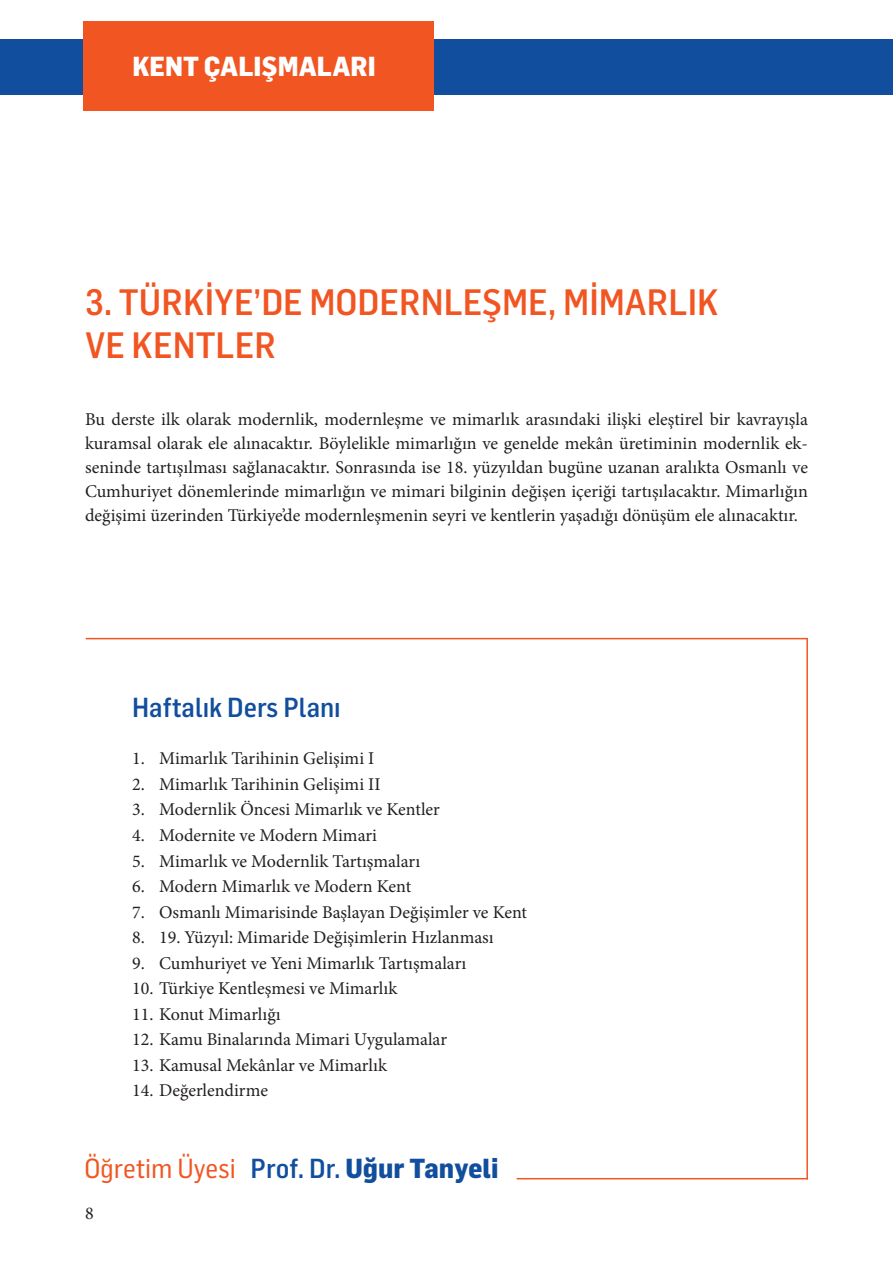
<style>
.page{position:relative;width:893px;height:1263px;background:#fff}
.page>*{position:absolute;margin:0;border:0;box-sizing:border-box;transform-origin:0 0}
.t1{font:500 36px/43.2px "Flama Semicondensed";color:#f15522}
.t2{font:27px "Flama Semicondensed Basic";color:#f15522}
.t3{font:500 27px "Flama Semicondensed";color:#114e9d}
.t4{font:800 27px "Flama Semicondensed";color:#fff}
.t5{font:18px/24px "Minion Pro";color:#231f20;text-align:justify}
.s1{font-family:"Flama Semicondensed";font-weight:500;color:#114e9d}
.s2{font-family:"Flama Semicondensed";font-weight:800;color:#114e9d}
</style>
<div class="page">
<div style="left:0;top:39px;width:893px;height:56px;background:#114e9d"></div>
<div style="left:83px;top:21px;width:351px;height:90px;background:#f15522"></div>
<hr style="left:806px;top:639px;width:2px;height:540px;background:#f15522">
<hr style="left:86px;top:638px;width:722px;height:1px;background:#f15522">
<hr style="left:517px;top:1178px;width:291px;height:1px;background:#f15522">
<h2 class="t4" style="left:132px;top:48px;width:245px">KENT ÇALIŞMALARI</h2>
<h1 class="t1" style="left:85px;top:279px;width:635px">3. TÜRKİYE’DE MODERNLEŞME, MİMARLIK<br>VE KENTLER</h1>
<p class="t5" style="left:85px;top:408px;width:724px">Bu derste ilk olarak modernlik, modernleşme ve mimarlık arasındaki ilişki eleştirel bir kavrayışla kuramsal olarak ele alınacaktır. Böylelikle mimarlığın ve genelde mekân üretiminin modernlik ek&shy;seninde tartışılması sağlanacaktır. Sonrasında ise 18. yüzyıldan bugüne uzanan aralıkta Osmanlı ve Cumhuriyet dönemlerinde mimarlığın ve mimari bilginin değişen içeriği tartışılacaktır. Mimarlığın değişimi üzerinden Türkiye’de modernleşmenin seyri ve kentlerin yaşadığı dönüşüm ele alınacaktır.</p>
<h2 class="t3" style="left:132px;top:690px;width:210px">Haftalık Ders Planı</h2>
<p class="t5" style="left:132px;top:747px;width:244px">1. Mimarlık Tarihinin Gelişimi I</p>
<p class="t5" style="left:132px;top:772px;width:250px">2. Mimarlık Tarihinin Gelişimi II</p>
<p class="t5" style="left:132px;top:798px;width:309px">3. Modernlik Öncesi Mimarlık ve Kentler</p>
<p class="t5" style="left:132px;top:823px;width:246px">4. Modernite ve Modern Mimari</p>
<p class="t5" style="left:132px;top:849px;width:290px">5. Mimarlık ve Modernlik Tartışmaları</p>
<p class="t5" style="left:132px;top:874px;width:281px">6. Modern Mimarlık ve Modern Kent</p>
<p class="t5" style="left:132px;top:900px;width:396px">7. Osmanlı Mimarisinde Başlayan Değişimler ve Kent</p>
<p class="t5" style="left:132px;top:925px;width:363px">8. 19. Yüzyıl: Mimaride Değişimlerin Hızlanması</p>
<p class="t5" style="left:132px;top:951px;width:336px">9. Cumhuriyet ve Yeni Mimarlık Tartışmaları</p>
<p class="t5" style="left:132px;top:976px;width:267px">10. Türkiye Kentleşmesi ve Mimarlık</p>
<p class="t5" style="left:132px;top:1002px;width:150px">11. Konut Mimarlığı</p>
<p class="t5" style="left:132px;top:1027px;width:316px">12. Kamu Binalarında Mimari Uygulamalar</p>
<p class="t5" style="left:132px;top:1053px;width:256px">13. Kamusal Mekânlar ve Mimarlık</p>
<p class="t5" style="left:132px;top:1078px;width:137px">14. Değerlendirme</p>
<h2 class="t2" style="left:84px;top:1151px;width:416px">Öğretim Üyesi <span class="s1">Prof. Dr.</span> <span class="s2">Uğur Tanyeli</span></h2>
<p class="t5" style="left:85px;top:1201px;width:10px">8</p>
</div>
